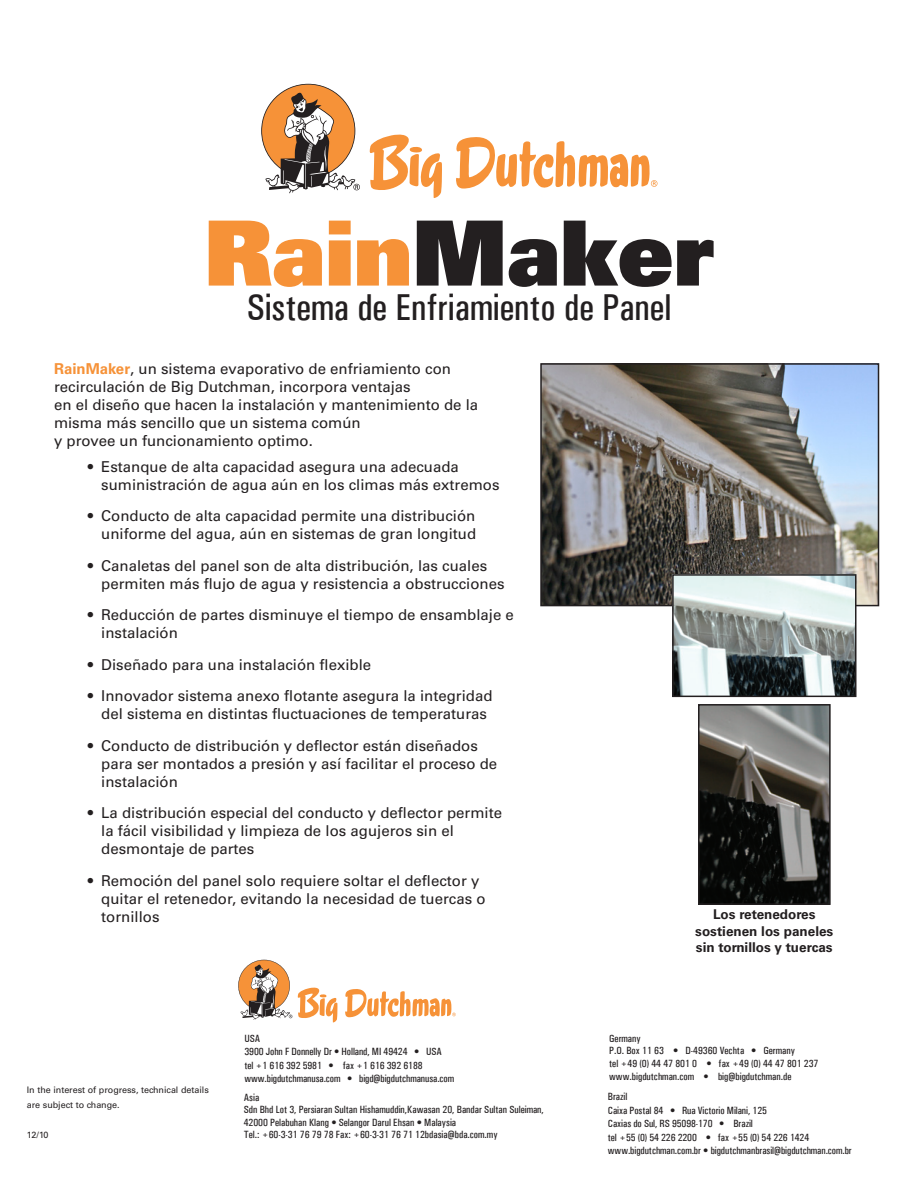
<style>
.page{position:relative;width:918px;height:1188px;background:#fff}
.page>*{position:absolute;margin:0;border:0;box-sizing:border-box;transform-origin:0 0}
.t1{font:900 90px "Univers";color:#231f20}
.t2{font:500 37.5px "Univers Condensed";color:#231f20}
.t3{font:15px/18px "Univers LT Std";color:#231f20}
.t4{font:700 13.5px/16.2px "Univers LT Std";color:#231f20;text-align:center}
.t5{font:500 10.5px/13.5px "Univers Condensed";letter-spacing:-.005em;color:#231f20}
.t6{font:9px/15px "Univers LT Std";letter-spacing:-.005em;color:#231f20}
.s1{color:#f69238}
.s2{font-weight:700;color:#f69238}
</style>
<div class="page">
<img style="left:543px;top:366px;width:333px;height:237px">
<div style="left:540px;top:363px;width:339px;height:243px;border:2px solid #231f20"></div>
<img style="left:701px;top:707px;width:127px;height:195px">
<div style="left:698px;top:704px;width:133px;height:201px;border:2px solid #231f20"></div>
<img style="left:675px;top:577px;width:178px;height:117px">
<div style="left:672px;top:574px;width:184px;height:123px;border:2px solid #231f20"></div>
<svg style="left:238px;top:960px;width:54px;height:60px"></svg>
<svg style="left:345px;top:989px;width:111px;height:28px"></svg>
<svg style="left:298px;top:987px;width:39px;height:36px"></svg>
<svg style="left:261px;top:84px;width:99px;height:110px"></svg>
<svg style="left:456px;top:137px;width:201px;height:52px"></svg>
<svg style="left:370px;top:134px;width:72px;height:64px"></svg>
<p class="t1" style="left:204px;top:194px;width:511px"><span class="s1">Rain</span>Maker</p>
<p class="t2" style="left:247px;top:286px;width:426px">Sistema de Enfriamiento de Panel</p>
<p class="t3" style="left:54px;top:360px;width:399px"><span class="s2">RainMaker</span>, un sistema evaporativo de enfriamiento con recirculación de Big Dutchman, incorpora ventajas</p>
<p class="t3" style="left:54px;top:396px;width:426px">en el diseño que hacen la instalación y mantenimiento de la misma más sencillo que un sistema común</p>
<p class="t3" style="left:54px;top:432px;width:260px">y provee un funcionamiento optimo.</p>
<p class="t3" style="left:101px;top:458px;width:400px;text-indent:-14px">• Estanque de alta capacidad asegura una adecuada suministración de agua aún en los climas más extremos</p>
<p class="t3" style="left:88px;top:507px;width:390px;text-align:right">• Conducto de alta capacidad permite una distribución uniforme del agua, aún en sistemas de gran longitud</p>
<p class="t3" style="left:101px;top:557px;width:405px;text-indent:-14px">• Canaletas del panel son de alta distribución, las cuales permiten más flujo de agua y resistencia a obstrucciones</p>
<p class="t3" style="left:101px;top:606px;width:414px;text-indent:-14px">• Reducción de partes disminuye el tiempo de ensamblaje e instalación</p>
<p class="t3" style="left:88px;top:656px;width:285px">• Diseñado para una instalación flexible</p>
<p class="t3" style="left:88px;top:687px;width:406px;text-align:center">• Innovador sistema anexo flotante asegura la integridad del sistema en distintas fluctuaciones de temperaturas</p>
<p class="t3" style="left:101px;top:737px;width:397px;text-indent:-14px">• Conducto de distribución y deflector están diseñados para ser montados a presión y así facilitar el proceso de instalación</p>
<p class="t3" style="left:101px;top:804px;width:402px;text-indent:-14px">• La distribución especial del conducto y deflector permite la fácil visibilidad y limpieza de los agujeros sin el desmontaje de partes</p>
<p class="t3" style="left:101px;top:872px;width:386px;text-indent:-14px">• Remoción del panel solo requiere soltar el deflector y quitar el retenedor, evitando la necesidad de tuercas o tornillos</p>
<p class="t6" style="left:27px;top:1082px;width:184px">In the interest of progress, technical details are subject to change.</p>
<p class="t6" style="left:27px;top:1127px;width:23px">12/10</p>
<p class="t5" style="left:244px;top:1031px;width:211px">USA<br>3900 John F Donnelly Dr • Holland, MI 49424 • USA<br>tel +1 616 392 5981 • fax +1 616 392 6188 www.bigdutchmanusa.com • bigd@bigdutchmanusa.com</p>
<p class="t5" style="left:244px;top:1091px;width:302px;line-height:12.6px">Asia<br>Sdn Bhd Lot 3, Persiaran Sultan Hishamuddin,Kawasan 20, Bandar Sultan Suleiman, 42000 Pelabuhan Klang • Selangor Darul Ehsan • Malaysia<br>Tel.: +60-3-31 76 79 78 Fax: +60-3-31 76 71 12bdasia@bda.com.my</p>
<p class="t4" style="left:695px;top:907px;width:140px">Los retenedores sostienen los paneles sin tornillos y tuercas</p>
<p class="t5" style="left:609px;top:1032px;width:211px;line-height:12.6px">Germany<br>P.O. Box 11 63 • D-49360 Vechta • Germany<br>tel +49 (0) 44 47 801 0 • fax +49 (0) 44 47 801 237 www.bigdutchman.com • big@bigdutchman.de</p>
<p class="t5" style="left:608px;top:1090px;width:245px">Brazil<br>Caixa Postal 84 • Rua Victorio Milani, 125<br>Caxias do Sul, RS 95098-170 • Brazil<br>tel +55 (0) 54 226 2200 • fax +55 (0) 54 226 1424 www.bigdutchman.com.br • bigdutchmanbrasil@bigdutchman.com.br</p>
</div>
